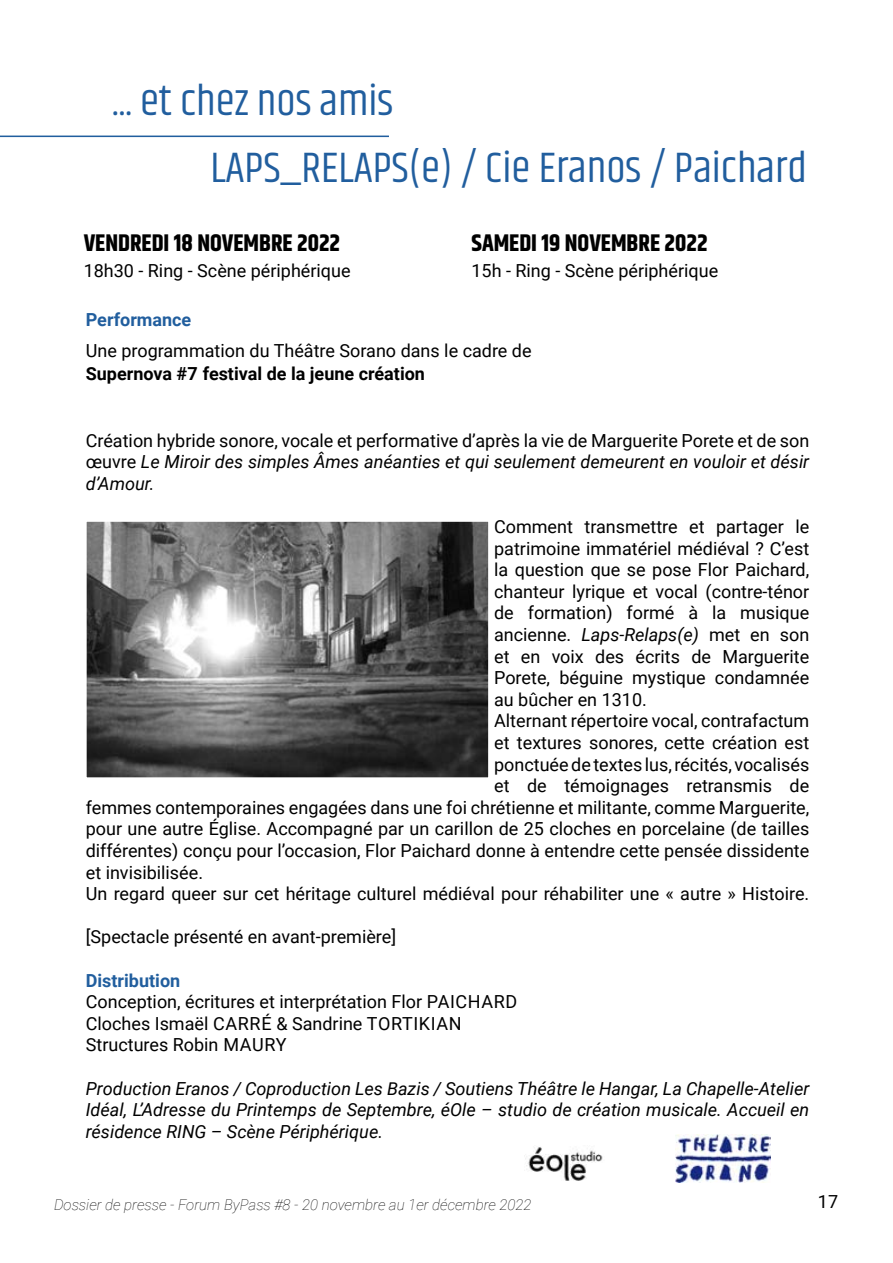
<style>
.page{position:relative;width:893px;height:1263px;background:#fff}
.page>*{position:absolute;margin:0;border:0;box-sizing:border-box;transform-origin:0 0}
.t1{font:43.5px/67.2px "Khand";color:#215e9e;text-align:center}
.t2{font:700 24px "Khand";color:#000}
.t3{font:18px/21.6px "Roboto";color:#000;text-align:justify}
.t4{font:italic 18px/21.6px "Roboto";color:#000;text-align:justify}
.t5{font:700 18px "Roboto";color:#000}
.t6{font:700 18px "Roboto";color:#215e9e}
.t7{font:italic 100 15px "Roboto";color:#000}
.s1{font-style:italic}
</style>
<div class="page">
<img style="left:524px;top:1147px;width:79px;height:34px">
<img style="left:675px;top:1134px;width:95px;height:48px">
<hr style="left:0;top:136px;width:389px;height:1px;background:#215e9e">
<img style="left:88px;top:523px;width:399px;height:253px">
<div style="left:81px;top:516px;width:413px;height:267px;border:6px solid #fff"></div>
<h1 class="t1" style="left:112px;top:69px;width:283px">... et chez nos amis<br>LAPS_RELAPS</h1>
<h1 class="t1" style="left:409px;top:137px;width:400px">(e) / Cie Eranos / Paichard</h1>
<h2 class="t2" style="left:84px;top:226px;width:258px">VENDREDI 18 NOVEMBRE 2022</h2>
<p class="t3" style="left:84px;top:259px;width:268px">18h30 - Ring - Scène périphérique</p>
<p class="t6" style="left:86px;top:307px;width:107px">Performance</p>
<p class="t3" style="left:86px;top:340px;width:447px">Une programmation du Théâtre Sorano dans le cadre de</p>
<p class="t5" style="left:86px;top:361px;width:341px">Supernova #7 festival de la jeune création</p>
<h2 class="t2" style="left:471px;top:226px;width:238px">SAMEDI 19 NOVEMBRE 2022</h2>
<p class="t3" style="left:471px;top:259px;width:248px">15h - Ring - Scène périphérique</p>
<p class="t3" style="left:86px;top:429px;width:725px">Création hybride sonore, vocale et performative d’après la vie de Marguerite Porete et de son œuvre <span class="s1">Le Miroir des simples Âmes anéanties et qui seulement demeurent en vouloir et désir d’Amour.</span></p>
<p class="t3" style="left:494px;top:515px;width:317px">Comment transmettre et partager le</p>
<p class="t3" style="left:494px;top:537px;width:317px">patrimoine immatériel médiéval ? C’est</p>
<p class="t3" style="left:494px;top:558px;width:317px">la question que se pose Flor Paichard,</p>
<p class="t3" style="left:494px;top:580px;width:317px">chanteur lyrique et vocal (contre-ténor</p>
<p class="t3" style="left:494px;top:601px;width:317px">de formation) formé à la musique</p>
<p class="t3" style="left:494px;top:623px;width:317px">ancienne. <span class="s1">Laps-Relaps(e)</span> met en son</p>
<p class="t3" style="left:494px;top:645px;width:317px">et en voix des écrits de Marguerite</p>
<p class="t3" style="left:494px;top:666px;width:317px">Porete, béguine mystique condamnée</p>
<p class="t3" style="left:494px;top:688px;width:154px">au bûcher en 1310.</p>
<p class="t3" style="left:494px;top:709px;width:317px">Alternant répertoire vocal, contrafactum</p>
<p class="t3" style="left:494px;top:731px;width:317px">et textures sonores, cette création est</p>
<p class="t3" style="left:494px;top:753px;width:317px">ponctuée de textes lus, récités, vocalisés</p>
<p class="t3" style="left:494px;top:774px;width:317px">et de témoignages retransmis de</p>
<p class="t3" style="left:86px;top:796px;width:725px">femmes contemporaines engagées dans une foi chrétienne et militante, comme Marguerite,</p>
<p class="t3" style="left:86px;top:817px;width:725px">pour une autre Église. Accompagné par un carillon de 25 cloches en porcelaine (de tailles</p>
<p class="t3" style="left:86px;top:839px;width:725px">différentes) conçu pour l’occasion, Flor Paichard donne à entendre cette pensée dissidente</p>
<p class="t3" style="left:86px;top:861px;width:119px">et invisibilisée.</p>
<p class="t3" style="left:86px;top:882px;width:725px">Un regard queer sur cet héritage culturel médiéval pour réhabiliter une « autre » Histoire.</p>
<p class="t3" style="left:86px;top:925px;width:312px">[Spectacle présenté en avant-première]</p>
<p class="t6" style="left:86px;top:967px;width:96px">Distribution</p>
<p class="t3" style="left:86px;top:990px;width:365px">Conception, écritures et interprétation Flor Paichard<br>Cloches Ismaël Carré</p>
<p class="t3" style="left:276px;top:1012px;width:113px">&amp; Sandrine Tortikian</p>
<p class="t3" style="left:86px;top:1033px;width:167px">Structures Robin Maury</p>
<p class="t4" style="left:86px;top:1077px;width:725px">Production Eranos / Coproduction Les Bazis / Soutiens Théâtre le Hangar, La Chapelle-Atelier Idéal, L’Adresse du Printemps de Septembre, éOle – studio de création musicale. Accueil en résidence RING – Scène Périphérique.</p>
<p class="t7" style="left:54px;top:1194px;width:479px">Dossier de presse - Forum ByPass #8 - 20 novembre au 1er décembre 2022</p>
<p class="t3" style="left:818px;top:1190px;width:22px">17</p>
</div>
